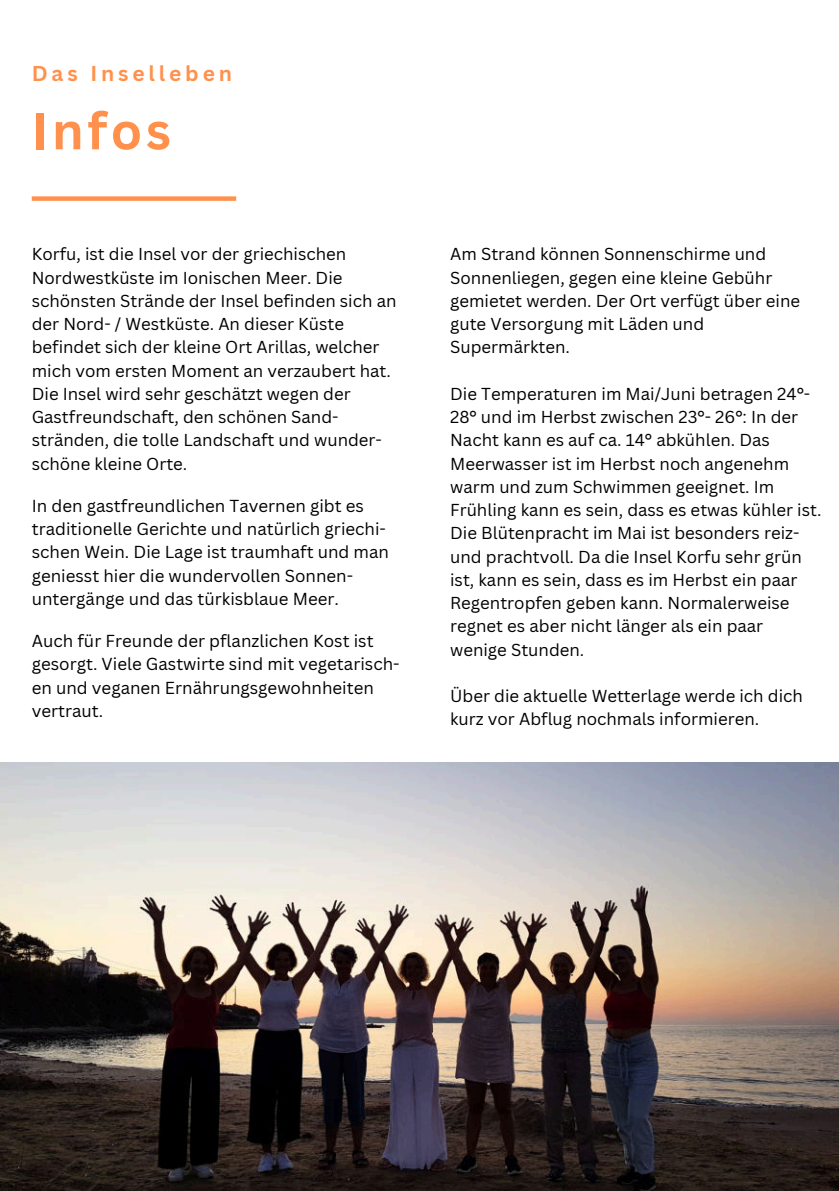
<style>
.page{position:relative;width:839px;height:1191px;background:#fff}
.page>*{position:absolute;margin:0;border:0;box-sizing:border-box;transform-origin:0 0}
.t1{font:700 50.6px "Canva Sans";letter-spacing:.07em;color:#ff914d}
.t2{font:700 21px "Canva Sans";letter-spacing:.185em;color:#ff914d}
.t3{font:17px/23.2px "Canva Sans";color:#000}
.t4{font:16.8px/23.2px "Canva Sans";color:#000}
</style>
<div class="page">
<img style="left:0;top:763px;width:838px;height:428px">
<div style="left:32px;top:196px;width:204px;height:5px;background:#ff914d"></div>
<p class="t2" style="left:32px;top:61px;width:202px">Das Inselleben</p>
<h1 class="t1" style="left:32px;top:101px;width:141px">Infos</h1>
<p class="t4" style="left:32px;top:243px;width:366px">Korfu, ist die Insel vor der griechischen Nordwestküste im Ionischen Meer. Die schönsten Strände der Insel befinden sich an der Nord- / Westküste. An dieser Küste befindet sich der kleine Ort Arillas, welcher mich vom ersten Moment an verzaubert hat.<br>Die Insel wird sehr geschätzt wegen der Gastfreundschaft, den schönen Sand&shy;stränden, die tolle Landschaft und wunder&shy;schöne kleine Orte.</p>
<p class="t3" style="left:32px;top:494px;width:359px">In den gastfreundlichen Tavernen gibt es traditionelle Gerichte und natürlich griechi&shy;schen Wein. Die Lage ist traumhaft und man geniesst hier die wundervollen Sonnen&shy;untergänge und das türkisblaue Meer.</p>
<p class="t3" style="left:32px;top:629px;width:369px">Auch für Freunde der pflanzlichen Kost ist gesorgt. Viele Gastwirte sind mit vegetarisch&shy;en und veganen Ernährungsgewohnheiten vertraut.</p>
<p class="t4" style="left:450px;top:243px;width:351px">Am Strand können Sonnenschirme und<br>Sonnenliegen, gegen eine kleine Gebühr gemietet werden. Der Ort verfügt über eine gute Versorgung mit Läden und<br>Supermärkten.</p>
<p class="t4" style="left:450px;top:382px;width:373px">Die Temperaturen im Mai/Juni betragen 24°- 28° und im Herbst zwischen 23°- 26°: In der Nacht kann es auf ca. 14° abkühlen. Das Meerwasser ist im Herbst noch angenehm warm und zum Schwimmen geeignet. Im Frühling kann es sein, dass es etwas kühler ist.<br>Die Blütenpracht im Mai ist besonders reiz&shy;und prachtvoll. Da die Insel Korfu sehr grün ist, kann es sein, dass es im Herbst ein paar Regentropfen geben kann. Normalerweise regnet es aber nicht länger als ein paar wenige Stunden.</p>
<p class="t4" style="left:450px;top:685px;width:354px">Über die aktuelle Wetterlage werde ich dich kurz vor Abflug nochmals informieren.</p>
</div>
